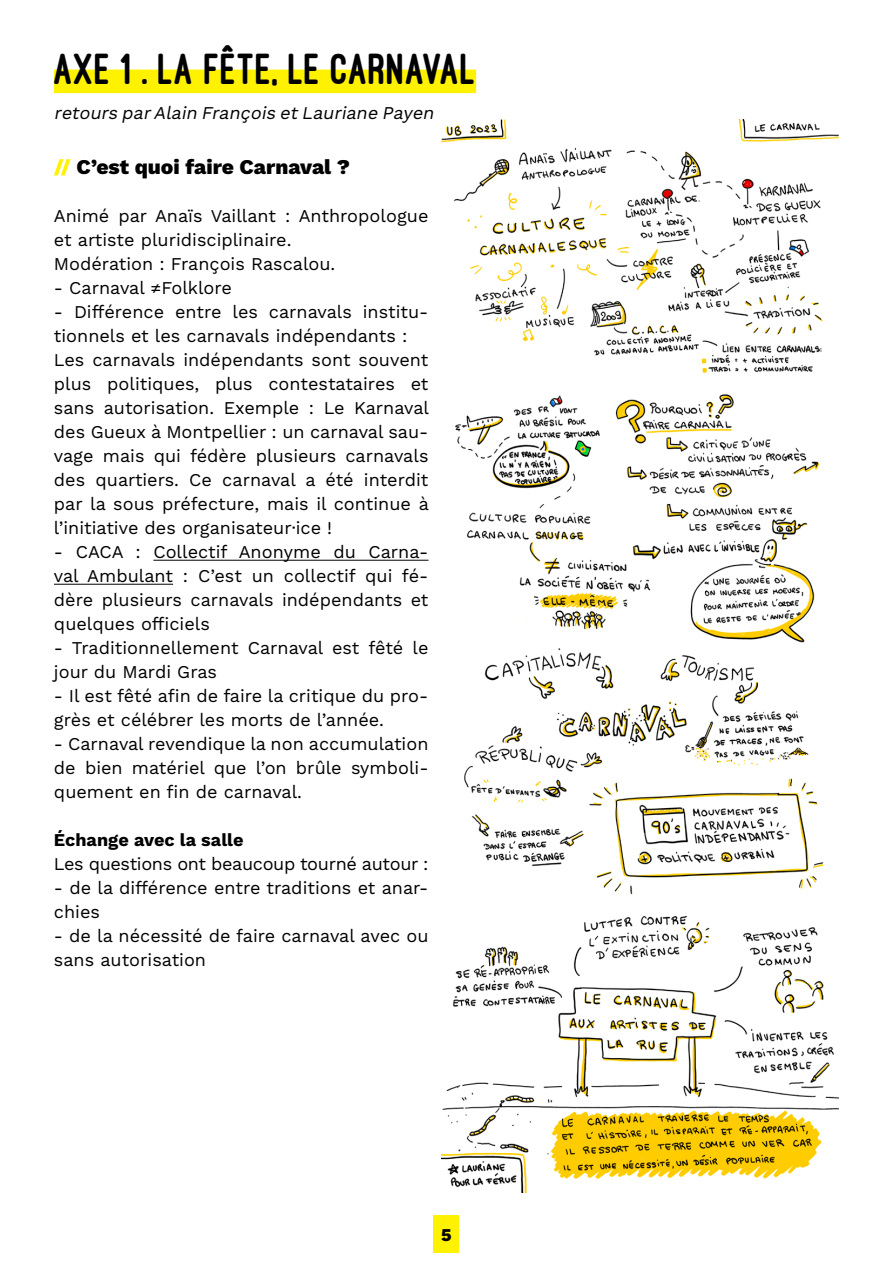
<style>
.page{position:relative;width:893px;height:1263px;background:#fff}
.page>*{position:absolute;margin:0;border:0;box-sizing:border-box;transform-origin:0 0}
.t1{font:800 45px "Ostrich Sans";letter-spacing:.01em;color:#000}
.t2{font:800 21px "Work Sans";color:#000}
.t3{font:18px/24px "Work Sans";color:#000}
.t4{font:italic 18px "Work Sans";color:#000}
.t5{font:18px "Work Sans";letter-spacing:-.02em;color:#000}
.t6{font:700 18px "Work Sans";color:#000}
.t7{font:800 18px "Work Sans";color:#000}
.s1{color:#fff200}
</style>
<div class="page">
<div style="left:434px;top:1215px;width:25px;height:37px;background:#fff200"></div>
<div style="left:54px;top:70px;width:422px;height:23px;background:#fff200"></div>
<hr style="left:153px;top:560px;width:275px;height:1px;background:#000">
<hr style="left:54px;top:584px;width:119px;height:1px;background:#000">
<img style="left:441px;top:119px;width:398px;height:1074px">
<h1 class="t1" style="left:54px;top:45px;width:424px">AXE 1 . LA FÊTE, LE CARNAVAL</h1>
<p class="t4" style="left:54px;top:102px;width:385px">retours parAlain François et Lauriane Payen</p>
<p class="t2" style="left:54px;top:155px;width:298px"><span class="s1">//</span> C’est quoi faire Carnaval ?</p>
<p class="t3" style="left:54px;top:205px;width:376px">Animé par Anaïs Vaillant : Anthropologue et artiste pluridisciplinaire.<br>Modération : François Rascalou.</p>
<p class="t3" style="left:54px;top:277px;width:180px">- Carnaval ≠Folklore</p>
<p class="t3" style="left:54px;top:301px;width:377px">- Différence entre les carnavals institu&shy;tionnels et les carnavals indépendants :<br>Les carnavals indépendants sont souvent plus politiques, plus contestataires et sans autorisation. Exemple : Le Karnaval des Gueux à Montpellier : un carnaval sau&shy;vage mais qui fédère plusieurs carnavals des quartiers. Ce carnaval a été interdit par la sous préfecture, mais il continue à l’initiative des organisateur·ice !</p>
<p class="t3" style="left:54px;top:541px;width:376px;text-align:justify">- CACA : Collectif Anonyme du Carna&shy;val Ambulant : C’est un collectif qui fé&shy;dère plusieurs carnavals indépendants et quelques officiels</p>
<p class="t3" style="left:54px;top:637px;width:376px">- Traditionnellement Carnaval est fêté le jour du Mardi Gras</p>
<p class="t3" style="left:54px;top:685px;width:376px">- Il est fêté afin de faire la critique du pro&shy;grès et célébrer les morts de l’année.</p>
<p class="t3" style="left:54px;top:733px;width:376px;text-align:justify">- Carnaval revendique la non accumulation de bien matériel que l’on brûle symboli&shy;quement en fin de carnaval.</p>
<p class="t6" style="left:54px;top:830px;width:191px">Échange avec la salle</p>
<p class="t5" style="left:54px;top:853px;width:376px">Les questions ont beaucoup tourné autour :</p>
<p class="t3" style="left:54px;top:877px;width:376px">- de la différence entre traditions et anar&shy;chies</p>
<p class="t3" style="left:54px;top:925px;width:376px">- de la nécessité de faire carnaval avec ou sans autorisation</p>
<p class="t7" style="left:441px;top:1224px;width:12px">5</p>
</div>
